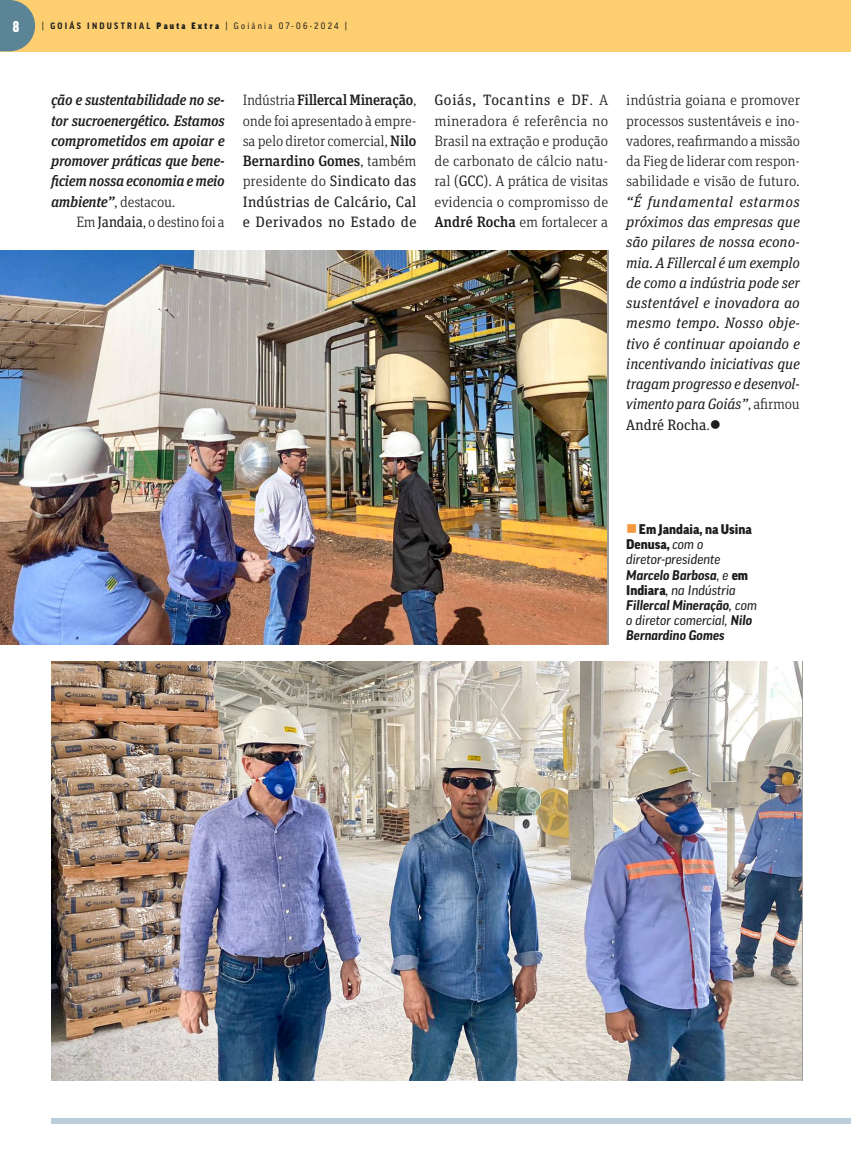
<style>
.page{position:relative;width:851px;height:1149px;background:#fff}
.page>*{position:absolute;margin:0;border:0;box-sizing:border-box;transform-origin:0 0}
.t1{font:300 15px/20.2px "Unit Slab Pro";letter-spacing:-.01em;color:#1d1d1b;text-align:justify}
.t2{font:italic 15px/20.2px "Unit Slab Pro";letter-spacing:-.015em;color:#1d1d1b;text-align:justify}
.t3{font:italic 500 15px/20.2px "Unit Slab Pro";letter-spacing:-.02em;color:#1d1d1b;text-align:justify}
.t4{font:900 condensed 15px "Good Pro";color:#fff}
.t5{font:italic 13.5px "Good Pro News";color:#1d1d1b}
.t6{font:italic 700 13.5px "Good Pro";color:#1d1d1b}
.t7{font:900 13.5px/15px "Good Pro";color:#1d1d1b}
.t8{font:9px "Good Pro Narr News";letter-spacing:.25em;color:#1d1d1b}
.s1{font-family:"Good Pro Narr";font-weight:700}
.s2{font-family:"Good Pro Narr Ultra"}
.s3{font-weight:300;font-style:normal}
.s4{font-weight:400}
.s5{font-weight:500}
.s6{font-style:normal}
.s7{font-family:"Good Pro News";font-weight:400;font-style:italic}
.s8{font-family:"Good Pro News";font-weight:400}
.s9{font-weight:900;font-style:normal}
.s10{font-family:"Good Pro";font-weight:900;font-style:normal}
.s11{font-family:"Good Pro";font-weight:700}
</style>
<div class="page">
<div style="left:0;top:0;width:850px;height:51px;background:#fecf71"></div>
<div style="left:51px;top:1117px;width:799px;height:6px;background:#bacdd8"></div>
<svg style="left:0;top:0;width:35px;height:51px;background:#738f91"></svg>
<img style="left:51px;top:661px;width:750px;height:419px">
<img style="left:0;top:250px;width:606px;height:394px">
<hr style="left:850px;top:0;width:1px;height:1148px;background:#9d9d9d">
<p class="t4" style="left:13px;top:18px;width:8px">8</p>
<p class="t8" style="left:42px;top:21px;width:306px">| <span class="s1">GOIÁS INDUSTRIAL</span> <span class="s2">Pauta Extra</span> | Goiânia 07-06-2024 |</p>
<p class="t3" style="left:51px;top:89px;width:175px">ção e sustentabilidade no se&shy;tor sucroenergético. Estamos comprometidos em apoiar e promover práticas que bene&shy;ficiem nossa economia e meio ambiente”<span class="s3">, destacou.</span></p>
<p class="t1" style="left:77px;top:211px;width:150px">Em <span class="s4">Jandaia</span>, o destino foi a</p>
<p class="t1" style="left:243px;top:90px;width:175px">Indústria <span class="s5">Fillercal Mineração</span>, onde foi apresentado à empre‑ sa pelo diretor comercial, <span class="s5">Nilo Bernardino Gomes</span>, também presidente do <span class="s4">Sindicato das Indústrias de Calcário, Cal e Derivados no Estado de</span></p>
<p class="t1" style="left:434px;top:90px;width:175px"><span class="s4">Goiás, Tocantins e DF</span>. A mineradora é referência no Brasil na extração e produção de carbonato de cálcio natu‑ ral (<span class="s4">GCC</span>). A prática de visitas evidencia o compromisso de <span class="s5">André Rocha</span> em fortalecer a</p>
<p class="t1" style="left:626px;top:90px;width:175px">indústria goiana e promover processos sustentáveis e ino‑ vadores, reafirmando a missão da Fieg de liderar com respon‑ sabilidade e visão de futuro.</p>
<p class="t2" style="left:626px;top:191px;width:175px">“É fundamental estarmos próximos das empresas que são pilares de nossa econo&shy;mia. A Fillercal é um exemplo de como a indústria pode ser sustentável e inovadora ao mesmo tempo. Nosso obje&shy;tivo é continuar apoiando e incentivando iniciativas que tragam progresso e desenvol&shy;vimento para Goiás”<span class="s3">, afirmou </span><span class="s6">André Rocha</span><span class="s3">.</span>●</p>
<p class="t7" style="left:626px;top:522px;width:127px;text-indent:13px">Em Jandaia, na Usina<br>Denusa, <span class="s7">com o</span></p>
<p class="t5" style="left:626px;top:551px;width:96px">diretor‑presidente</p>
<p class="t6" style="left:626px;top:567px;width:123px">Marcelo Barbosa<span class="s8">, e</span> <span class="s9">em</span></p>
<p class="t5" style="left:626px;top:581px;width:111px"><span class="s10">Indiara</span>, na Indústria</p>
<p class="t6" style="left:626px;top:597px;width:132px">Fillercal Mineração<span class="s8">, com</span></p>
<p class="t5" style="left:626px;top:611px;width:127px">o diretor comercial, <span class="s11">Nilo</span></p>
<p class="t6" style="left:626px;top:627px;width:100px">Bernardino Gomes</p>
</div>
